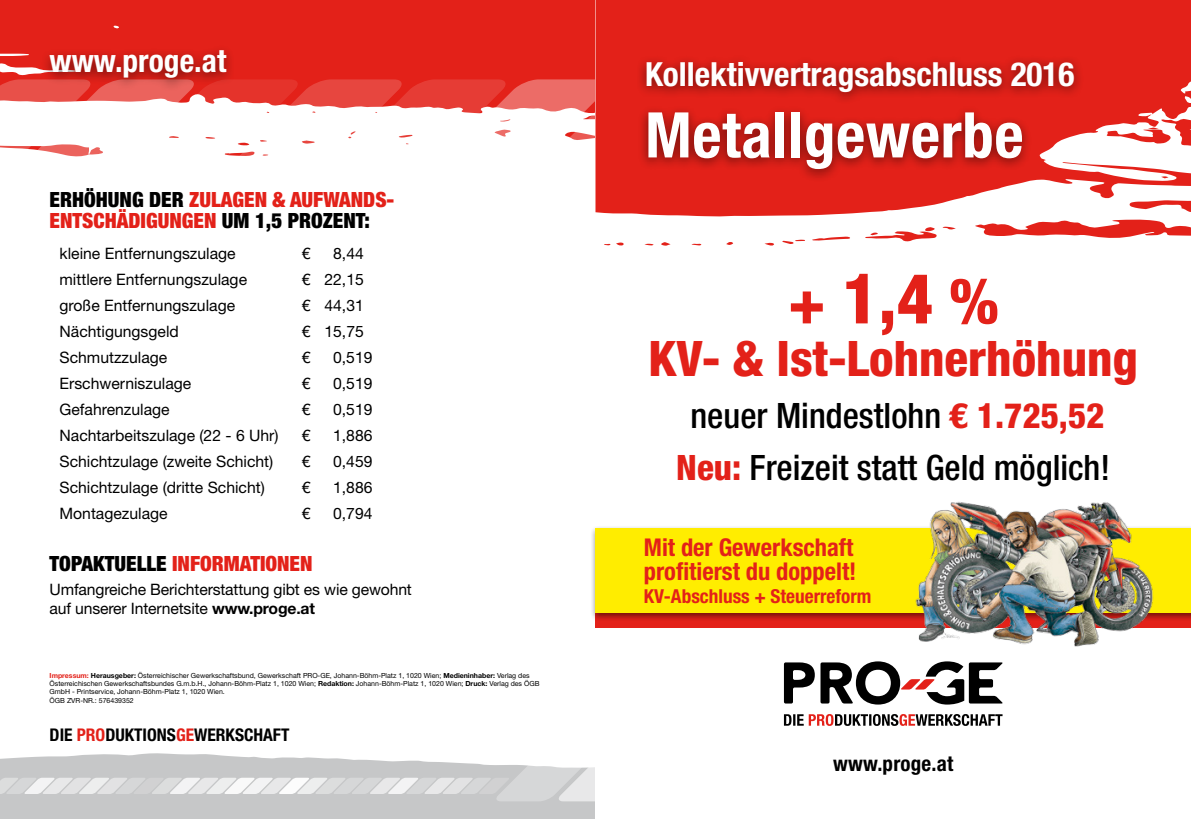
<style>
.page{position:relative;width:1191px;height:819px;background:#fff}
.page>*{position:absolute;margin:0;border:0;box-sizing:border-box;transform-origin:0 0}
.t1{font:800 condensed 70px "Helvetica Neue LT Std";color:#e32119}
.t2{font:700 condensed 63px "Helvetica Neue LT Std";letter-spacing:.01em;color:#fff}
.t3{font:800 condensed 49px "Helvetica Neue LT Std";color:#e32119}
.t4{font:500 condensed 35px/52px "Helvetica Neue LT Std";color:#000;text-align:center}
.t5{font:700 condensed 33.25px "Helvetica Neue LT Std";color:#fff}
.t6{font:700 condensed 31.5px "Helvetica Neue LT Std";color:#fff}
.t7{font:700 condensed 24.5px/24.5px "Helvetica Neue LT Std";color:#e32119}
.t8{font:900 condensed 21px/21px "Helvetica Neue LT Std";color:#e32119}
.t9{font:700 condensed 21px "Helvetica Neue LT Std";letter-spacing:.01em;color:#000}
.t10{font:700 condensed 19.25px "Helvetica Neue LT Std";color:#e32119}
.t11{font:700 condensed 17.5px "Helvetica Neue LT Std";color:#000}
.t12{font:15.75px/19.2px "Helvetica Neue LT Std";color:#000}
.t13{font:7px/8.4px "Helvetica Neue LT Std";color:#000}
.s1{color:#000}
.s2{font-weight:700}
.s3{font-weight:700;color:#e32119}
.s4{color:#e32119}
.s5{font-size:63px}
.s6{font-weight:800;color:#e32119}
</style>
<div class="page">
<div style="left:0;top:0;width:595px;height:79px;background:#e32119"></div>
<div style="left:0;top:801px;width:595px;height:18px;background:#c6c7c8"></div>
<div style="left:40px;top:43px;width:196px;height:48px;background:#000;opacity:.5"></div>
<svg style="left:595px;top:0;width:596px;height:217px;background:#e7413a"></svg>
<svg style="left:975px;top:219px;width:216px;height:19px"></svg>
<svg style="left:1129px;top:200px;width:62px;height:12px"></svg>
<svg style="left:812px;top:236px;width:38px;height:4px"></svg>
<svg style="left:661px;top:242px;width:9px;height:4px"></svg>
<svg style="left:764px;top:243px;width:10px;height:2px"></svg>
<svg style="left:616px;top:242px;width:8px;height:4px"></svg>
<svg style="left:726px;top:242px;width:7px;height:3px"></svg>
<svg style="left:782px;top:240px;width:23px;height:4px"></svg>
<svg style="left:691px;top:243px;width:10px;height:2px"></svg>
<svg style="left:865px;top:227px;width:90px;height:15px"></svg>
<svg style="left:0;top:79px;width:1191px;height:99px"></svg>
<div style="left:637px;top:105px;width:395px;height:77px;background:#000;opacity:.5"></div>
<div style="left:636px;top:53px;width:448px;height:51px;background:#000;opacity:.5"></div>
<svg style="left:0;top:661px;width:1002px;height:140px"></svg>
<div style="left:595px;top:605px;width:596px;height:23px;background:#e32119"></div>
<div style="left:589px;top:524px;width:602px;height:96px;background:#000;opacity:.5"></div>
<div style="left:595px;top:528px;width:596px;height:85px;background:#ffed00"></div>
<img style="left:897px;top:502px;width:262px;height:145px">
<h3 class="t6" style="left:50px;top:42px;width:178px">www.proge.at</h3>
<h3 class="t8" style="left:50px;top:189px;width:346px"><span class="s1">ERHÖHUNG DER</span> ZULAGEN &amp; AUFWANDS-<br>ENTSCHÄDIGUNGEN <span class="s1">UM 1,5 PROZENT:</span></h3>
<p class="t12" style="left:60px;top:244px;width:178px">kleine Entfernungszulage</p>
<p class="t12" style="left:302px;top:244px;width:10px">€</p>
<p class="t12" style="left:333px;top:244px;width:32px">8,44</p>
<p class="t12" style="left:60px;top:270px;width:189px">mittlere Entfernungszulage</p>
<p class="t12" style="left:302px;top:270px;width:64px">€ 22,15</p>
<p class="t12" style="left:60px;top:296px;width:177px">große Entfernungszulage</p>
<p class="t12" style="left:302px;top:296px;width:64px">€ 44,31</p>
<p class="t12" style="left:59px;top:322px;width:121px">Nächtigungsgeld</p>
<p class="t12" style="left:302px;top:322px;width:64px">€ 15,75</p>
<p class="t12" style="left:59px;top:348px;width:109px">Schmutzzulage</p>
<p class="t12" style="left:302px;top:348px;width:10px">€</p>
<p class="t12" style="left:333px;top:348px;width:41px">0,519</p>
<p class="t12" style="left:59px;top:373px;width:133px">Erschwerniszulage</p>
<p class="t12" style="left:302px;top:373px;width:10px">€</p>
<p class="t12" style="left:333px;top:373px;width:41px">0,519</p>
<p class="t12" style="left:59px;top:399px;width:112px">Gefahrenzulage</p>
<p class="t12" style="left:302px;top:399px;width:10px">€</p>
<p class="t12" style="left:333px;top:399px;width:41px">0,519</p>
<p class="t12" style="left:59px;top:425px;width:221px">Nachtarbeitszulage (22 - 6 Uhr)</p>
<p class="t12" style="left:302px;top:425px;width:10px">€</p>
<p class="t12" style="left:333px;top:425px;width:41px">1,886</p>
<p class="t12" style="left:59px;top:451px;width:215px">Schichtzulage (zweite Schicht)</p>
<p class="t12" style="left:302px;top:451px;width:10px">€</p>
<p class="t12" style="left:333px;top:451px;width:41px">0,459</p>
<p class="t12" style="left:59px;top:477px;width:207px">Schichtzulage (dritte Schicht)</p>
<p class="t12" style="left:302px;top:477px;width:10px">€</p>
<p class="t12" style="left:333px;top:477px;width:41px">1,886</p>
<p class="t12" style="left:59px;top:503px;width:110px">Montagezulage</p>
<p class="t12" style="left:302px;top:503px;width:10px">€</p>
<p class="t12" style="left:333px;top:503px;width:41px">0,794</p>
<h3 class="t8" style="left:50px;top:552px;width:264px"><span class="s1">TOPAKTUELLE</span> INFORMATIONEN</h3>
<p class="t12" style="left:50px;top:579px;width:364px">Umfangreiche Berichterstattung gibt es wie gewohnt auf unserer Internetsite <span class="s2">www.proge.at</span></p>
<p class="t13" style="left:50px;top:670px;width:491px"><span class="s3">Impressum:</span> <span class="s2">Herausgeber:</span> Österreichischer Gewerkschaftsbund, Gewerkschaft PRO-GE, Johann-Böhm-Platz 1, 1020 Wien; <span class="s2">Medieninhaber:</span> Verlag des Österreichischen Gewerkschaftsbundes G.m.b.H., Johann-Böhm-Platz 1, 1020 Wien; <span class="s2">Redaktion:</span> Johann-Böhm-Platz 1, 1020 Wien; <span class="s2">Druck:</span> Verlag des ÖGB GmbH - Printservice, Johann-Böhm-Platz 1, 1020 Wien.<br>ÖGB ZVR-NR.: 576439352</p>
<p class="t11" style="left:50px;top:724px;width:241px">DIE <span class="s4">PRO</span>DUKTIONS<span class="s4">GE</span>WERKSCHAFT</p>
<h3 class="t5" style="left:645px;top:54px;width:431px">Kollektivvertragsabschluss 2016</h3>
<h2 class="t2" style="left:645px;top:97px;width:380px">Metallgewerbe</h2>
<h1 class="t1" style="left:788px;top:255px;width:212px"><span class="s5">+</span> 1,4 <span class="s5">%</span></h1>
<h3 class="t3" style="left:648px;top:328px;width:491px">KV- &amp; Ist-Lohnerhöhung</h3>
<h3 class="t4" style="left:676px;top:389px;width:435px">neuer Mindestlohn <span class="s6">€ 1.725,52<br>Neu:</span> Freizeit statt Geld möglich!</h3>
<h3 class="t7" style="left:644px;top:534px;width:214px">Mit der Gewerkschaft profitierst du doppelt!</h3>
<p class="t10" style="left:644px;top:585px;width:229px">KV-Abschluss + Steuerreform</p>
<h3 class="t9" style="left:833px;top:750px;width:122px">www.proge.at</h3>
</div>
